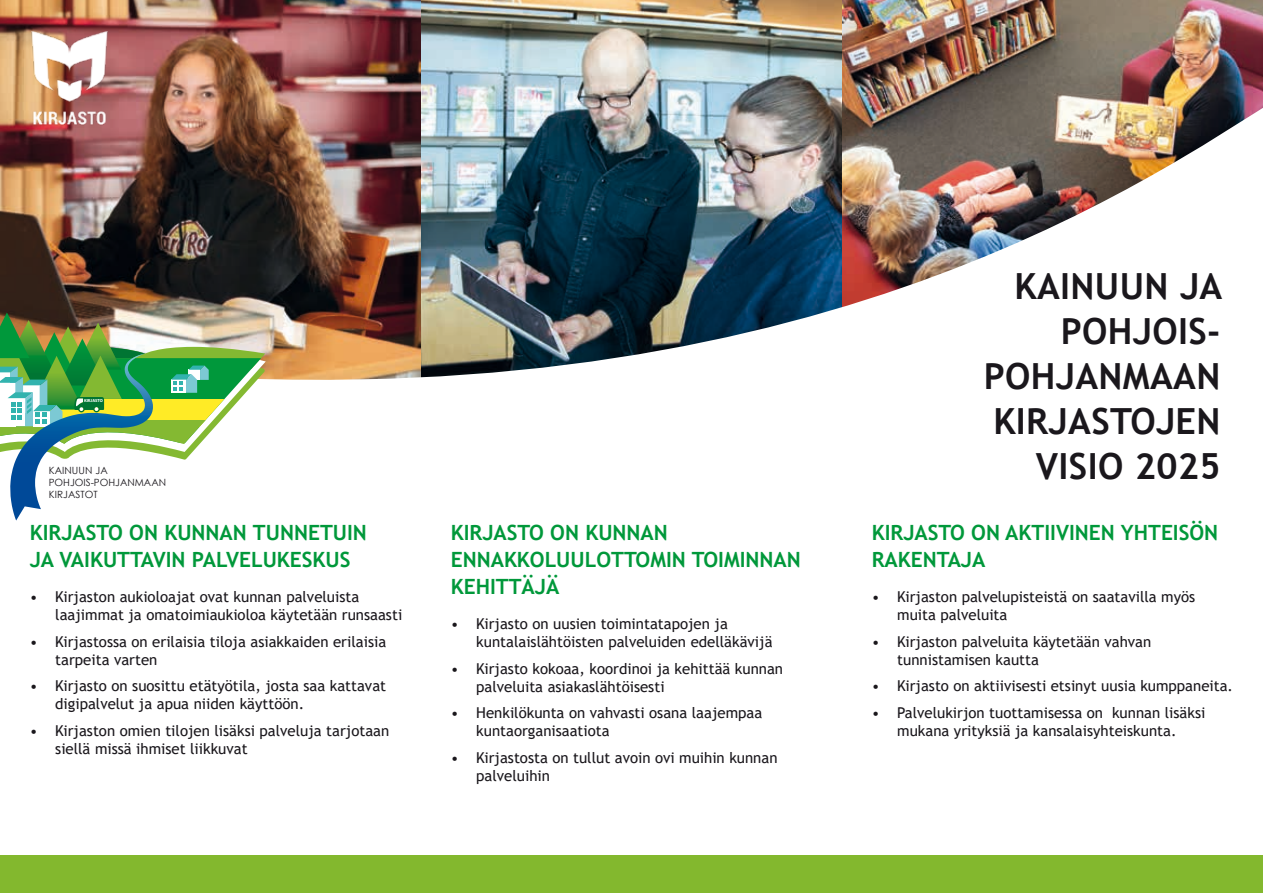
<style>
.page{position:relative;width:1263px;height:893px;background:#fff}
.page>*{position:absolute;margin:0;border:0;box-sizing:border-box;transform-origin:0 0}
.H1otsikko{font:700 36px/45px "Trebuchet MS";letter-spacing:.01em;color:#1a171c;text-align:right}
.H2_otsikko{font:700 21px/27px "Trebuchet MS";color:#00983a}
.t1{font:15px/18px "Trebuchet MS";color:#1a171c}
.t2{font:9.9px "Century Gothic";letter-spacing:.005em;color:#1a171c}
.t3{font:700 4.35px "Myriad Pro";color:#fff}
</style>
<div class="page">
<img style="left:842px;top:0;width:421px;height:94px">
<img style="left:0;top:0;width:842px;height:94px">
<img style="left:0;top:94px;width:1263px;height:286px">
<img style="left:15px;top:17px;width:109px;height:119px">
<div style="left:0;top:855px;width:1263px;height:38px;background:#83b82e"></div>
<svg style="left:0;top:312px;width:266px;height:209px"></svg>
<p class="t3" style="left:84px;top:398px;width:20px">KIRJASTO</p>
<p class="t2" style="left:49px;top:464px;width:61px">KAINUUN JA</p>
<p class="t2" style="left:49px;top:476px;width:119px">POHJOIS-POHJANMAAN</p>
<p class="t2" style="left:49px;top:487px;width:51px">KIRJASTOT</p>
<p class="H2_otsikko" style="left:30px;top:519px;width:339px">KIRJASTO ON KUNNAN TUNNETUIN<br>JA VAIKUTTAVIN PALVELUKESKUS</p>
<p class="t1" style="left:55px;top:588px;width:348px;text-indent:-26px">• Kirjaston aukioloajat ovat kunnan palveluista laajimmat ja omatoimiaukioloa käytetään runsaasti</p>
<p class="t1" style="left:55px;top:632px;width:332px;text-indent:-26px">• Kirjastossa on erilaisia tiloja asiakkaiden erilaisia tarpeita varten</p>
<p class="t1" style="left:55px;top:677px;width:332px;text-indent:-26px">• Kirjasto on suosittu etätyötila, josta saa kattavat digipalvelut ja apua niiden käyttöön.</p>
<p class="t1" style="left:55px;top:721px;width:336px;text-indent:-26px">• Kirjaston omien tilojen lisäksi palveluja tarjotaan siellä missä ihmiset liikkuvat</p>
<p class="H2_otsikko" style="left:451px;top:519px;width:352px">KIRJASTO ON KUNNAN<br>ENNAKKOLUULOTTOMIN TOIMINNAN<br>KEHITTÄJÄ</p>
<p class="t1" style="left:476px;top:615px;width:298px;text-indent:-26px">• Kirjasto on uusien toimintatapojen ja kuntalaislähtöisten palveluiden edelläkävijä</p>
<p class="t1" style="left:476px;top:659px;width:308px;text-indent:-26px">• Kirjasto kokoaa, koordinoi ja kehittää kunnan palveluita asiakaslähtöisesti</p>
<p class="t1" style="left:476px;top:704px;width:287px;text-indent:-26px">• Henkilökunta on vahvasti osana laajempaa kuntaorganisaatiota</p>
<p class="t1" style="left:476px;top:748px;width:303px;text-indent:-26px">• Kirjastosta on tullut avoin ovi muihin kunnan palveluihin</p>
<p class="H1otsikko" style="left:984px;top:264px;width:240px">KAINUUN JA<br>POHJOIS-<br>POHJANMAAN<br>KIRJASTOJEN<br>VISIO 2025</p>
<p class="H2_otsikko" style="left:872px;top:519px;width:348px">KIRJASTO ON AKTIIVINEN YHTEISÖN<br>RAKENTAJA</p>
<p class="t1" style="left:897px;top:588px;width:299px;text-indent:-26px">• Kirjaston palvelupisteistä on saatavilla myös muita palveluita</p>
<p class="t1" style="left:897px;top:632px;width:256px;text-indent:-26px">• Kirjaston palveluita käytetään vahvan tunnistamisen kautta</p>
<p class="t1" style="left:872px;top:677px;width:363px">• Kirjasto on aktiivisesti etsinyt uusia kumppaneita.</p>
<p class="t1" style="left:872px;top:703px;width:335px;text-align:center">• Palvelukirjon tuottamisessa on kunnan lisäksi mukana yrityksiä ja kansalaisyhteiskunta.</p>
</div>
